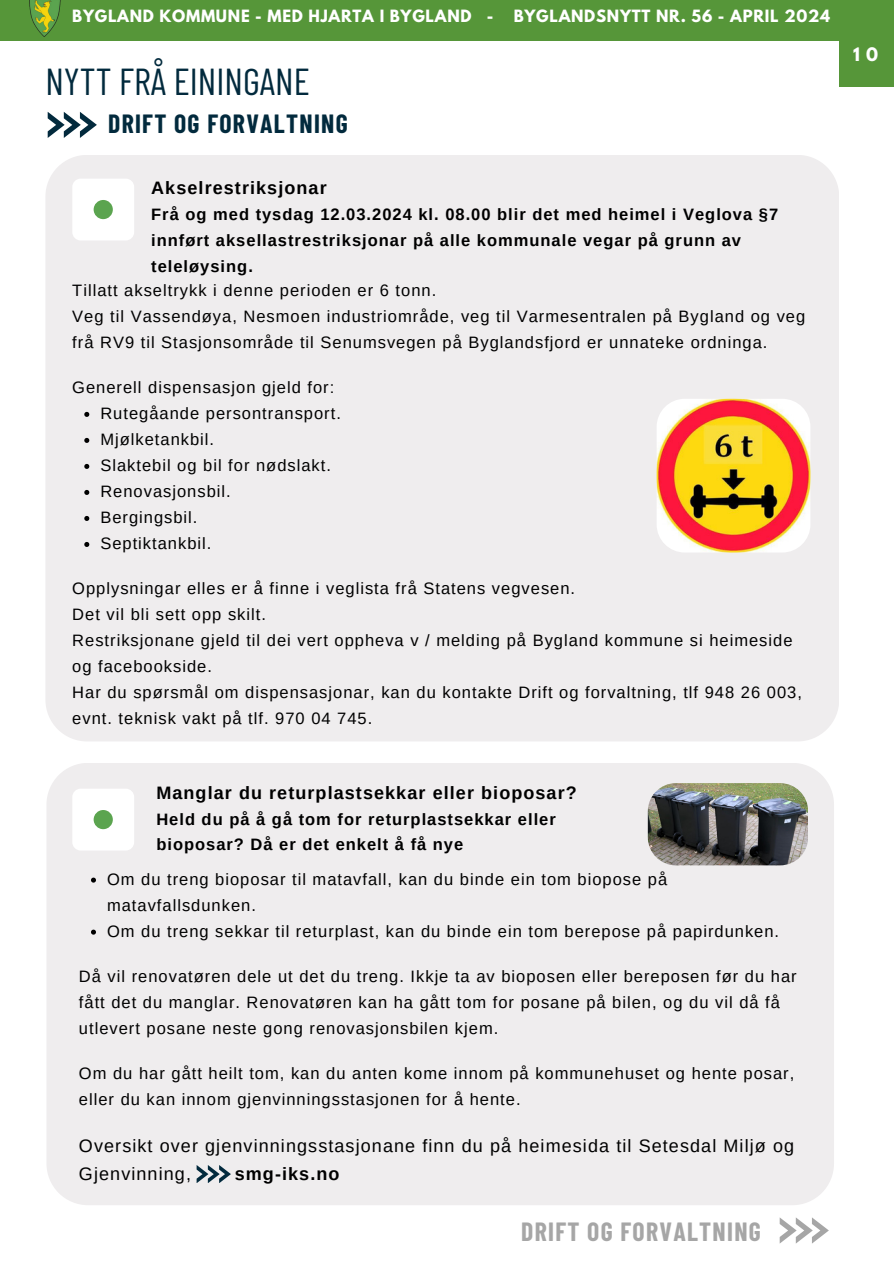
<style>
.page{position:relative;width:894px;height:1264px;background:#fff}
.page>*{position:absolute;margin:0;border:0;box-sizing:border-box;transform-origin:0 0}
.t1{font:37.5px "Barlow Condensed";color:#022a3d}
.t2{font:700 25.65px "Barlow Condensed";letter-spacing:.05em;color:#022a3d}
.t3{font:700 25.65px "Barlow Condensed";letter-spacing:.05em;color:#a6a6a6}
.t4{font:18px/28px "Arimo";letter-spacing:.06em;color:#000}
.t5{font:700 18px "Arimo";letter-spacing:.06em;color:#000}
.t6{font:16.5px/26px "Arimo";letter-spacing:.06em;color:#000}
.t7{font:700 16.5px/25.8px "Arimo";letter-spacing:.06em;color:#000}
.t8{font:700 16.5px "League Spartan";color:#fff}
.t9{font:700 15px "League Spartan";letter-spacing:.05em;color:#fff}
</style>
<div class="page">
<div style="left:0;top:0;width:893px;height:41px;background:#569639"></div>
<div style="left:839px;top:29px;width:54px;height:58px;background:#569639"></div>
<img style="left:29px;top:0;width:32px;height:37px">
<div style="left:45px;top:155px;width:793px;height:586px;background:#efedee"></div>
<svg style="left:48px;top:112px;width:49px;height:26px"></svg>
<div style="left:72px;top:179px;width:62px;height:61px;background:#fff;border-radius:8px"></div>
<div style="left:94px;top:200px;width:19px;height:19px;background:#5ba44f;border-radius:50%"></div>
<img style="left:656px;top:399px;width:154px;height:153px;border-radius:28px">
<div style="left:47px;top:763px;width:786px;height:442px;background:#efedee"></div>
<div style="left:72px;top:788px;width:62px;height:62px;background:#fff;border-radius:8px"></div>
<div style="left:94px;top:810px;width:19px;height:19px;background:#5ba44f;border-radius:50%"></div>
<img style="left:647px;top:783px;width:160px;height:82px;border-radius:28px">
<svg style="left:84px;top:412px;width:5px;height:5px"></svg>
<svg style="left:84px;top:438px;width:5px;height:5px"></svg>
<svg style="left:84px;top:464px;width:5px;height:5px"></svg>
<svg style="left:84px;top:490px;width:5px;height:5px"></svg>
<svg style="left:84px;top:516px;width:5px;height:5px"></svg>
<svg style="left:84px;top:542px;width:5px;height:5px"></svg>
<svg style="left:91px;top:877px;width:5px;height:5px"></svg>
<svg style="left:91px;top:929px;width:5px;height:5px"></svg>
<svg style="left:779px;top:1217px;width:49px;height:26px"></svg>
<svg style="left:196px;top:1164px;width:35px;height:18px"></svg>
<p class="t9" style="left:72px;top:9px;width:422px">BYGLAND KOMMUNE - MED HJARTA I BYGLAND -</p>
<p class="t9" style="left:513px;top:9px;width:318px">BYGLANDSNYTT NR. 56 - APRIL 2024</p>
<h1 class="t1" style="left:45px;top:57px;width:266px">NYTT FRÅ EININGANE</h1>
<h2 class="t2" style="left:108px;top:107px;width:241px">DRIFT OG FORVALTNING</h2>
<p class="t5" style="left:151px;top:178px;width:177px">Akselrestriksjonar</p>
<p class="t7" style="left:151px;top:201px;width:628px">Frå og med tysdag 12.03.2024 kl. 08.00 blir det med heimel i Veglova §7 innført aksellastrestriksjonar på alle kommunale vegar på grunn av teleløysing.</p>
<p class="t6" style="left:72px;top:277px;width:734px">Tillatt akseltrykk i denne perioden er 6 tonn.<br>Veg til Vassendøya, Nesmoen industriområde, veg til Varmesentralen på Bygland og veg frå RV9 til Stasjonsområde til Senumsvegen på Byglandsfjord er unnateke ordninga.</p>
<p class="t6" style="left:100px;top:374px;width:242px;text-indent:-28px">Generell dispensasjon gjeld for:<br>Rutegåande persontransport.<br>Mjølketankbil.<br>Slaktebil og bil for nødslakt.<br>Renovasjonsbil.<br>Bergingsbil.<br>Septiktankbil.</p>
<p class="t6" style="left:72px;top:575px;width:731px">Opplysningar elles er å finne i veglista frå Statens vegvesen.<br>Det vil bli sett opp skilt.<br>Restriksjonane gjeld til dei vert oppheva v / melding på Bygland kommune si heimeside og facebookside.<br>Har du spørsmål om dispensasjonar, kan du kontakte Drift og forvaltning, tlf 948 26 003, evnt. teknisk vakt på tlf. 970 04 745.</p>
<p class="t5" style="left:156px;top:782px;width:422px">Manglar du returplastsekkar eller bioposar?</p>
<p class="t7" style="left:156px;top:805px;width:401px">Held du på å gå tom for returplastsekkar eller bioposar? Då er det enkelt å få nye</p>
<p class="t6" style="left:107px;top:865px;width:673px">Om du treng bioposar til matavfall, kan du binde ein tom biopose på matavfallsdunken.<br>Om du treng sekkar til returplast, kan du binde ein tom berepose på papirdunken.</p>
<p class="t6" style="left:79px;top:962px;width:719px">Då vil renovatøren dele ut det du treng. Ikkje ta av bioposen eller bereposen før du har fått det du manglar. Renovatøren kan ha gått tom for posane på bilen, og du vil då få utlevert posane neste gong renovasjonsbilen kjem.</p>
<p class="t6" style="left:79px;top:1059px;width:716px">Om du har gått heilt tom, kan du anten kome innom på kommunehuset og hente posar, eller du kan innom gjenvinningsstasjonen for å hente.</p>
<p class="t4" style="left:79px;top:1131px;width:716px">Oversikt over gjenvinningsstasjonane finn du på heimesida til Setesdal Miljø og<br>Gjenvinning,</p>
<p class="t5" style="left:235px;top:1163px;width:106px">smg-iks.no</p>
<h2 class="t3" style="left:521px;top:1214px;width:241px">DRIFT OG FORVALTNING</h2>
<p class="t8" style="left:852px;top:46px;width:27px">1 0</p>
</div>
